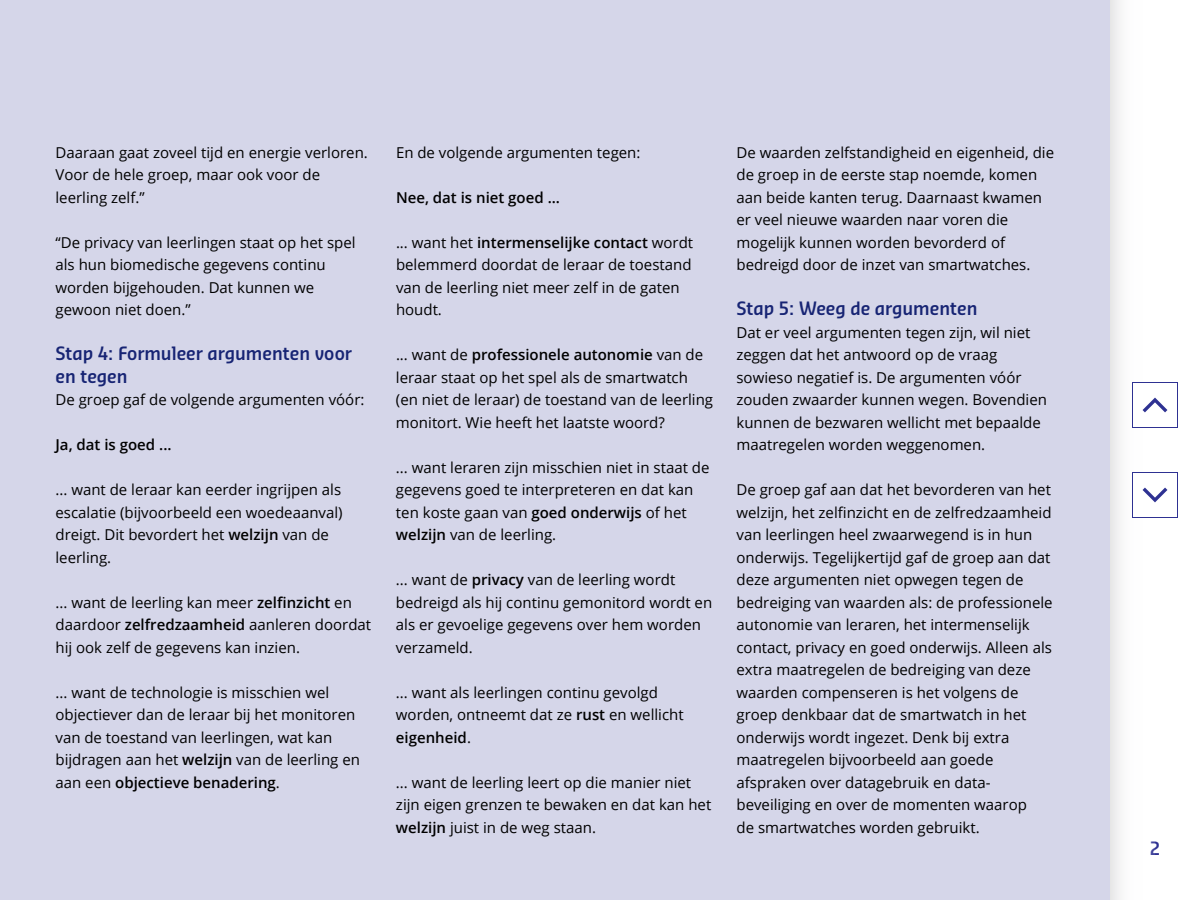
<style>
.page{position:relative;width:1200px;height:900px;background:#fff}
.page>*{position:absolute;margin:0;border:0;box-sizing:border-box;transform-origin:0 0}
.t1{font:600 18px/22.5px "Sansa Sm Con Pro";color:#172474}
.t2{font:600 18px "Sansa Sm Con Pro";color:#2e3192}
.t3{font:15px/22.5px "Open Sans";color:#000}
.t4{font:600 15px "Open Sans";color:#000}
.s1{font-weight:600}
</style>
<div class="page">
<div style="left:0;top:0;width:1110px;height:900px;background:#d5d6e9"></div>
<div style="left:1110px;top:0;width:45px;height:900px;background:linear-gradient(to right,#efeff0,#fff)"></div>
<div style="left:1132px;top:472px;width:46px;height:46px;background:#fff;border:1px solid #2e3192"></div>
<svg style="left:1143px;top:488px;width:24px;height:14px"></svg>
<div style="left:1132px;top:382px;width:46px;height:46px;background:#fff;border:1px solid #2e3192"></div>
<svg style="left:1143px;top:398px;width:24px;height:14px"></svg>
<p class="t3" style="left:56px;top:140px;width:314px">Daaraan gaat zoveel tijd en energie verloren.<br>Voor de hele groep, maar ook voor de leerling zelf.”</p>
<p class="t3" style="left:56px;top:230px;width:302px">“De privacy van leerlingen staat op het spel als hun biomedische gegevens continu worden bijgehouden. Dat kunnen we gewoon niet doen.”</p>
<p class="t1" style="left:56px;top:342px;width:298px">Stap 4: Formuleer argumenten voor en tegen</p>
<p class="t3" style="left:56px;top:388px;width:310px">De groep gaf de volgende argumenten vóór:</p>
<p class="t4" style="left:56px;top:434px;width:118px">Ja, dat is goed ...</p>
<p class="t3" style="left:56px;top:478px;width:289px">... want de leraar kan eerder ingrijpen als escalatie (bijvoorbeeld een woedeaanval) dreigt. Dit bevordert het <span class="s1">welzijn</span> van de leerling.</p>
<p class="t3" style="left:56px;top:590px;width:317px">... want de leerling kan meer <span class="s1">zelfinzicht</span> en daardoor <span class="s1">zelfredzaamheid</span> aanleren doordat hij ook zelf de gegevens kan inzien.</p>
<p class="t3" style="left:56px;top:680px;width:306px">... want de technologie is misschien wel objectiever dan de leraar bij het monitoren van de toestand van leerlingen, wat kan bijdragen aan het <span class="s1">welzijn</span> van de leerling en aan een <span class="s1">objectieve benadering</span>.</p>
<p class="t3" style="left:396px;top:140px;width:246px">En de volgende argumenten tegen:</p>
<p class="t4" style="left:396px;top:187px;width:166px">Nee, dat is niet goed ...</p>
<p class="t3" style="left:396px;top:230px;width:299px">... want het <span class="s1">intermenselijke contact</span> wordt belemmerd doordat de leraar de toestand van de leerling niet meer zelf in de gaten houdt.</p>
<p class="t3" style="left:396px;top:343px;width:319px">... want de <span class="s1">professionele autonomie</span> van de leraar staat op het spel als de smartwatch (en niet de leraar) de toestand van de leerling monitort. Wie heeft het laatste woord?</p>
<p class="t3" style="left:396px;top:455px;width:315px">... want leraren zijn misschien niet in staat de gegevens goed te interpreteren en dat kan ten koste gaan van <span class="s1">goed onderwijs</span> of het <span class="s1">welzijn</span> van de leerling.</p>
<p class="t3" style="left:396px;top:568px;width:318px">... want de <span class="s1">privacy</span> van de leerling wordt bedreigd als hij continu gemonitord wordt en als er gevoelige gegevens over hem worden verzameld.</p>
<p class="t3" style="left:396px;top:680px;width:289px">... want als leerlingen continu gevolgd worden, ontneemt dat ze <span class="s1">rust</span> en wellicht <span class="s1">eigenheid</span>.</p>
<p class="t3" style="left:396px;top:770px;width:317px">... want de leerling leert op die manier niet zijn eigen grenzen te bewaken en dat kan het <span class="s1">welzijn</span> juist in de weg staan.</p>
<p class="t3" style="left:736px;top:140px;width:319px">De waarden zelfstandigheid en eigenheid, die de groep in de eerste stap noemde, komen aan beide kanten terug. Daarnaast kwamen er veel nieuwe waarden naar voren die mogelijk kunnen worden bevorderd of bedreigd door de inzet van smartwatches.</p>
<p class="t1" style="left:736px;top:297px;width:243px">Stap 5: Weeg de argumenten</p>
<p class="t3" style="left:736px;top:320px;width:312px">Dat er veel argumenten tegen zijn, wil niet zeggen dat het antwoord op de vraag sowieso negatief is. De argumenten vóór zouden zwaarder kunnen wegen. Bovendien kunnen de bezwaren wellicht met bepaalde maatregelen worden weggenomen.</p>
<p class="t3" style="left:736px;top:478px;width:318px">De groep gaf aan dat het bevorderen van het welzijn, het zelfinzicht en de zelfredzaamheid van leerlingen heel zwaarwegend is in hun onderwijs. Tegelijkertijd gaf de groep aan dat deze argumenten niet opwegen tegen de bedreiging van waarden als: de professionele autonomie van leraren, het intermenselijk contact, privacy en goed onderwijs. Alleen als extra maatregelen de bedreiging van deze waarden compenseren is het volgens de groep denkbaar dat de smartwatch in het onderwijs wordt ingezet. Denk bij extra maatregelen bijvoorbeeld aan goede afspraken over datagebruik en data&shy;beveiliging en over de momenten waarop<br>de smartwatches worden gebruikt.</p>
<p class="t2" style="left:1150px;top:836px;width:12px">2</p>
</div>
